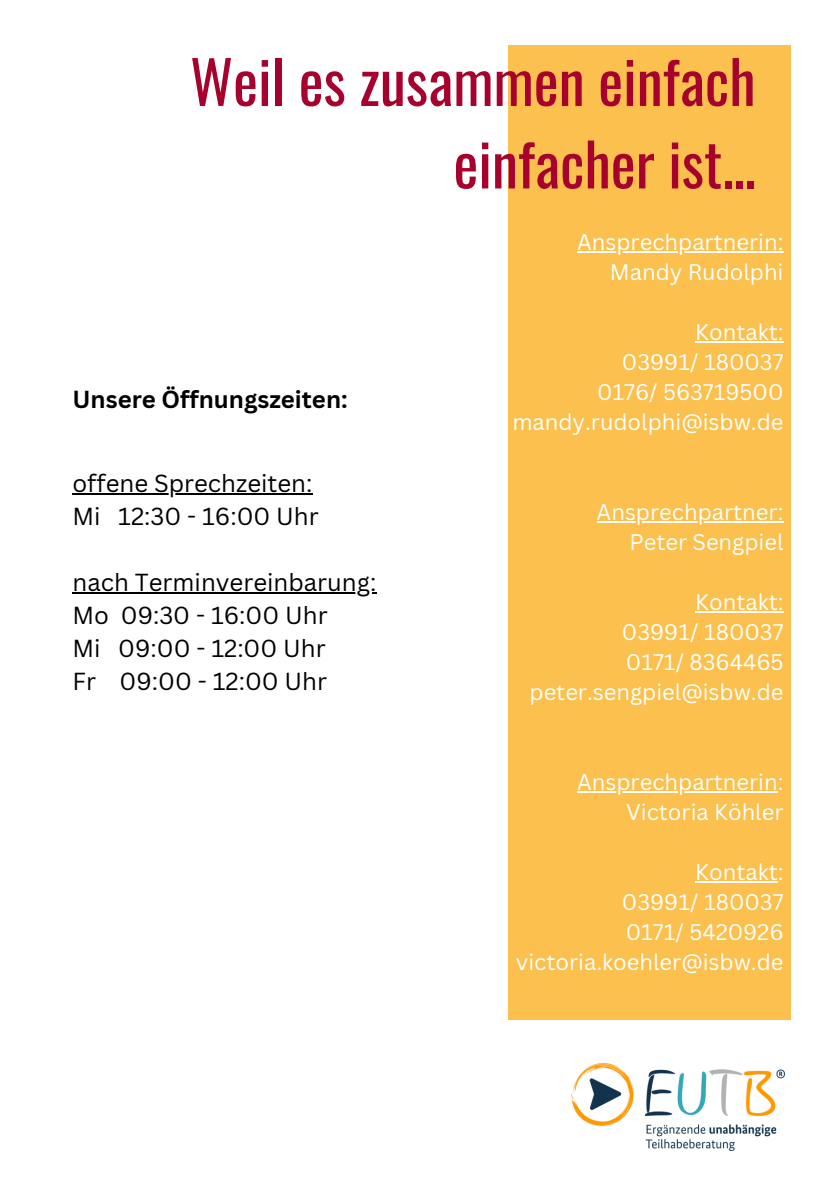
<style>
.page{position:relative;width:839px;height:1191px;background:#fff}
.page>*{position:absolute;margin:0;border:0;box-sizing:border-box;transform-origin:0 0}
.t1{font:59.2px/82.4px "Oswald";color:#a7022d;text-align:right}
.t2{font:24px "Canva Sans";color:#000}
.t3{font:700 24px "Canva Sans";color:#000}
.t4{font:22px "Canva Sans";color:#fff}
</style>
<div class="page">
<div style="left:508px;top:46px;width:282px;height:974px;background:#fbc04d"></div>
<img style="left:571px;top:1063px;width:213px;height:87px">
<hr style="left:72px;top:494px;width:240px;height:1px;background:#000">
<hr style="left:72px;top:593px;width:304px;height:1px;background:#000">
<hr style="left:577px;top:251px;width:206px;height:2px;background:#fff">
<hr style="left:695px;top:341px;width:88px;height:2px;background:#fff">
<hr style="left:596px;top:521px;width:187px;height:2px;background:#fff">
<hr style="left:695px;top:611px;width:88px;height:2px;background:#fff">
<hr style="left:577px;top:791px;width:200px;height:2px;background:#fff">
<hr style="left:695px;top:881px;width:82px;height:2px;background:#fff">
<h1 class="t1" style="left:190px;top:38px;width:567px">Weil es zusammen einfach einfacher ist...</h1>
<p class="t3" style="left:72px;top:382px;width:277px">Unsere Öffnungszeiten:</p>
<p class="t2" style="left:72px;top:467px;width:241px">offene Sprechzeiten:</p>
<p class="t2" style="left:72px;top:500px;width:248px">Mi 12:30 - 16:00 Uhr</p>
<p class="t2" style="left:72px;top:566px;width:305px">nach Terminvereinbarung:</p>
<p class="t2" style="left:72px;top:599px;width:257px">Mo 09:30 - 16:00 Uhr</p>
<p class="t2" style="left:72px;top:632px;width:255px">Mi 09:00 - 12:00 Uhr</p>
<p class="t2" style="left:72px;top:665px;width:256px">Fr 09:00 - 12:00 Uhr</p>
<p class="t4" style="left:577px;top:226px;width:208px">Ansprechpartnerin:</p>
<p class="t4" style="left:610px;top:256px;width:175px">Mandy Rudolphi</p>
<p class="t4" style="left:695px;top:316px;width:90px">Kontakt:</p>
<p class="t4" style="left:622px;top:346px;width:163px">03991/ 180037</p>
<p class="t4" style="left:597px;top:376px;width:188px">0176/ 563719500</p>
<p class="t4" style="left:512px;top:406px;width:272px">mandy.rudolphi@isbw.de</p>
<p class="t4" style="left:596px;top:496px;width:188px">Ansprechpartner:</p>
<p class="t4" style="left:629px;top:526px;width:155px">Peter Sengpiel</p>
<p class="t4" style="left:695px;top:586px;width:90px">Kontakt:</p>
<p class="t4" style="left:622px;top:616px;width:163px">03991/ 180037</p>
<p class="t4" style="left:626px;top:646px;width:159px">0171/ 8364465</p>
<p class="t4" style="left:529px;top:676px;width:255px">peter.sengpiel@isbw.de</p>
<h2 class="t4" style="left:577px;top:766px;width:208px">Ansprechpartnerin:</h2>
<p class="t4" style="left:626px;top:796px;width:159px">Victoria Köhler</p>
<p class="t4" style="left:695px;top:856px;width:90px">Kontakt:</p>
<p class="t4" style="left:622px;top:886px;width:163px">03991/ 180037</p>
<p class="t4" style="left:625px;top:916px;width:159px">0171/ 5420926</p>
<p class="t4" style="left:516px;top:946px;width:269px">victoria.koehler@isbw.de</p>
</div>
